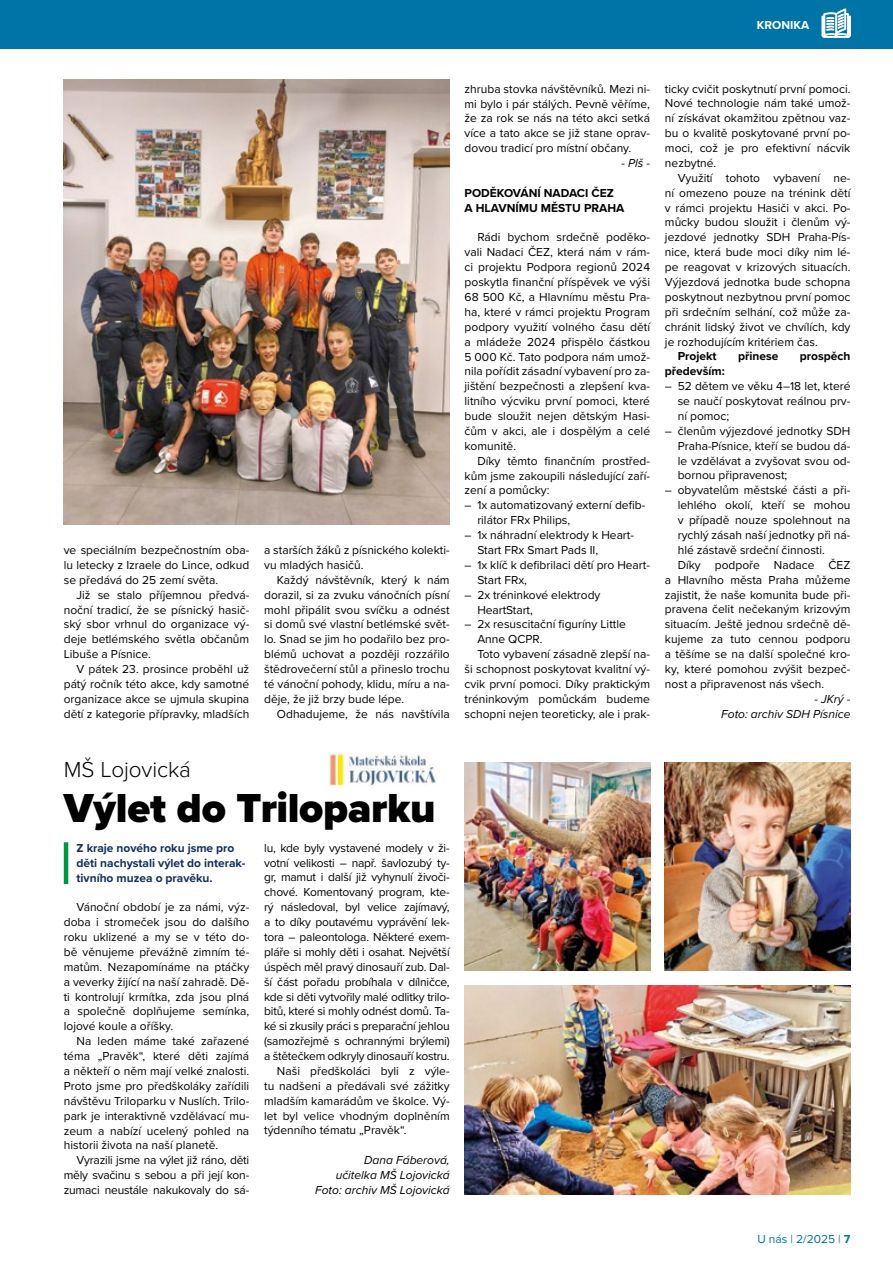
<style>
.page{position:relative;width:893px;height:1263px;background:#fff}
.page>*{position:absolute;margin:0;border:0;box-sizing:border-box;transform-origin:0 0}
.t1{font:900 42px "Proxima Nova";letter-spacing:-.005em;color:#000}
.t2{font:300 22.5px "Proxima Nova";letter-spacing:-.005em;color:#000}
.t3{font:12px/14.9px "Proxima Nova";color:#000;text-align:justify}
.t4{font:italic 12px/14.9px "Proxima Nova";color:#000;text-align:right}
.t5{font:700 12px/14.9px "Proxima Nova";color:#132f5e}
.t6{font:700 12px/14.9px "Proxima Nova";color:#000}
.t7{font:12px "Proxima Nova";color:#0074a6}
.t8{font:700 12px "Proxima Nova";color:#fff}
.s1{font-weight:700}
</style>
<div class="page">
<div style="left:0;top:0;width:893px;height:48px;background:#0074a6"></div>
<svg style="left:822px;top:8px;width:29px;height:30px"></svg>
<hr style="left:64px;top:842px;width:4px;height:42px;background:#009641">
<img style="left:330px;top:754px;width:106px;height:31px">
<img style="left:465px;top:762px;width:185px;height:209px">
<img style="left:465px;top:986px;width:385px;height:208px">
<img style="left:665px;top:762px;width:185px;height:209px">
<img style="left:64px;top:80px;width:386px;height:444px">
<p class="t8" style="left:757px;top:16px;width:54px">KRONIKA</p>
<p class="t3" style="left:64px;top:542px;width:187px">ve speciálním bezpečnostním oba&shy;lu letecky z Izraele do Lince, odkud se předává do 25 zemí světa.</p>
<p class="t3" style="left:64px;top:587px;width:187px;text-indent:13px">Již se stalo příjemnou předvá&shy;noční tradicí, že se písnický hasič&shy;ský sbor vrhnul do organizace vý&shy;deje betlémského světla občanům Libuše a Písnice.</p>
<p class="t3" style="left:64px;top:661px;width:187px;text-indent:13px">V pátek 23. prosince proběhl už pátý ročník této akce, kdy samotné organizace akce se ujmula skupina dětí z kategorie přípravky, mladších</p>
<p class="t3" style="left:264px;top:542px;width:187px">a starších žáků z písnického kolekti&shy;vu mladých hasičů.</p>
<p class="t3" style="left:264px;top:572px;width:187px;text-indent:13px">Každý návštěvník, který k nám dorazil, si za zvuku vánočních písní mohl připálit svou svíčku a odnést si domů své vlastní betlémské svět&shy;lo. Snad se jim ho podařilo bez pro&shy;blémů uchovat a později rozzářilo štědrovečerní stůl a přineslo trochu té vánoční pohody, klidu, míru a na&shy;děje, že již brzy bude lépe.</p>
<p class="t3" style="left:277px;top:706px;width:174px">Odhadujeme, že nás navštívila</p>
<p class="t3" style="left:465px;top:81px;width:187px">zhruba stovka návštěvníků. Mezi ni&shy;mi bylo i pár stálých. Pevně věříme, že za rok se nás na této akci setká více a tato akce se již stane oprav&shy;dovou tradicí pro místní občany.</p>
<p class="t4" style="left:621px;top:155px;width:30px">- Plš -</p>
<p class="t6" style="left:465px;top:185px;width:161px">PODĚKOVÁNÍ NADACI ČEZ<br>A HLAVNÍMU MĚSTU PRAHA</p>
<p class="t3" style="left:465px;top:229px;width:187px;text-indent:13px">Rádi bychom srdečně poděko&shy;vali Nadaci ČEZ, která nám v rám&shy;ci projektu Podpora regionů 2024 poskytla finanční příspěvek ve výši 68 500 Kč, a Hlavnímu městu Pra&shy;ha, které v rámci projektu Program podpory využití volného času dětí a mládeže 2024 přispělo částkou 5 000 Kč. Tato podpora nám umož&shy;nila pořídit zásadní vybavení pro za&shy;jištění bezpečnosti a zlepšení kva&shy;litního výcviku první pomoci, které bude sloužit nejen dětským Hasi&shy;čům v akci, ale i dospělým a celé komunitě.</p>
<p class="t3" style="left:465px;top:453px;width:187px;text-indent:13px">Díky těmto finančním prostřed&shy;kům jsme zakoupili následující zaří&shy;zení a pomůcky:</p>
<p class="t3" style="left:477px;top:497px;width:170px;text-indent:-13px">– 1x automatizovaný externí defib&shy;rilátor FRx Philips,</p>
<p class="t3" style="left:477px;top:527px;width:158px;text-indent:-13px">– 1x náhradní elektrody k Heart-<br>Start FRx Smart Pads II,</p>
<p class="t3" style="left:477px;top:557px;width:174px;text-indent:-13px">– 1x klíč k defibrilaci dětí pro Heart-<br>Start FRx,</p>
<p class="t3" style="left:477px;top:587px;width:125px;text-indent:-13px">– 2x tréninkové elektrody<br>HeartStart,</p>
<p class="t3" style="left:465px;top:616px;width:163px">– 2x resuscitační figuríny Little</p>
<p class="t3" style="left:477px;top:631px;width:67px">Anne QCPR.</p>
<p class="t3" style="left:477px;top:646px;width:174px">Toto vybavení zásadně zlepší na-</p>
<p class="t3" style="left:465px;top:661px;width:187px">ši schopnost poskytovat kvalitní vý-</p>
<p class="t3" style="left:465px;top:676px;width:187px">cvik první pomoci. Díky praktickým</p>
<p class="t3" style="left:465px;top:691px;width:187px">tréninkovým pomůckám budeme</p>
<p class="t3" style="left:465px;top:706px;width:187px">schopni nejen teoreticky, ale i prak-</p>
<p class="t3" style="left:665px;top:81px;width:187px">ticky cvičit poskytnutí první pomoci.<br>Nové technologie nám také umož&shy;ní získávat okamžitou zpětnou vaz&shy;bu o kvalitě poskytované první po&shy;moci, což je pro efektivní nácvik nezbytné.</p>
<p class="t3" style="left:665px;top:170px;width:187px;text-indent:13px">Využití tohoto vybavení ne&shy;ní omezeno pouze na trénink dětí v rámci projektu Hasiči v akci. Po&shy;můcky budou sloužit i členům vý&shy;jezdové jednotky SDH Praha-Pís&shy;nice, která bude moci díky nim lé&shy;pe reagovat v krizových situacích.<br>Výjezdová jednotka bude schopna poskytnout nezbytnou první pomoc při srdečním selhání, což může za&shy;chránit lidský život ve chvílích, kdy je rozhodujícím kritériem čas.</p>
<p class="t6" style="left:678px;top:349px;width:40px">Projekt</p>
<p class="t6" style="left:738px;top:349px;width:42px">přinese</p>
<p class="t6" style="left:800px;top:349px;width:52px">prospěch</p>
<p class="t6" style="left:665px;top:364px;width:61px">především:</p>
<p class="t3" style="left:678px;top:378px;width:174px;text-indent:-13px">– 52 dětem ve věku 4–18 let, které se naučí poskytovat reálnou prv&shy;ní pomoc;</p>
<p class="t3" style="left:678px;top:423px;width:174px;text-indent:-13px">– členům výjezdové jednotky SDH Praha-Písnice, kteří se budou dá&shy;le vzdělávat a zvyšovat svou od&shy;bornou připravenost;</p>
<p class="t3" style="left:665px;top:482px;width:187px">– obyvatelům městské části a při-</p>
<p class="t3" style="left:678px;top:497px;width:174px">lehlého okolí, kteří se mohou</p>
<p class="t3" style="left:678px;top:512px;width:174px">v případě nouze spolehnout na</p>
<p class="t3" style="left:678px;top:527px;width:174px">rychlý zásah naší jednotky při ná-</p>
<p class="t3" style="left:678px;top:542px;width:149px">hlé zástavě srdeční činnosti.</p>
<p class="t3" style="left:678px;top:557px;width:174px">Díky podpoře Nadace ČEZ</p>
<p class="t3" style="left:665px;top:572px;width:187px">a Hlavního města Praha můžeme</p>
<p class="t3" style="left:665px;top:587px;width:187px">zajistit, že naše komunita bude při-</p>
<p class="t3" style="left:665px;top:601px;width:187px">pravena čelit nečekaným krizovým</p>
<p class="t3" style="left:665px;top:616px;width:187px">situacím. Ještě jednou srdečně dě-</p>
<p class="t3" style="left:665px;top:631px;width:187px">kujeme za tuto cennou podporu</p>
<p class="t3" style="left:665px;top:646px;width:187px">a těšíme se na další společné kro-</p>
<p class="t3" style="left:665px;top:661px;width:187px">ky, které pomohou zvýšit bezpeč-</p>
<p class="t3" style="left:665px;top:676px;width:161px">nost a připravenost nás všech.</p>
<p class="t4" style="left:721px;top:691px;width:131px">- JKrý -<br>Foto: archiv SDH Písnice</p>
<h2 class="t2" style="left:64px;top:753px;width:128px">MŠ Lojovická</h2>
<h1 class="t1" style="left:64px;top:777px;width:373px">Výlet do Triloparku</h1>
<p class="t5" style="left:77px;top:840px;width:170px">Z kraje nového roku jsme pro děti nachystali výlet do interak&shy;tivního muzea o pravěku.</p>
<p class="t3" style="left:64px;top:899px;width:187px;text-indent:13px">Vánoční období je za námi, výz&shy;doba i stromeček jsou do dalšího roku uklizené a my se v této do&shy;bě věnujeme převážně zimním té&shy;matům. Nezapomínáme na ptáčky a veverky žijící na naší zahradě. Dě&shy;ti kontrolují krmítka, zda jsou plná a společně doplňujeme semínka, lojové koule a oříšky.</p>
<p class="t3" style="left:64px;top:1033px;width:187px;text-indent:13px">Na leden máme také zařazené téma „Pravěk“, které děti zajímá a někteří o něm mají velké znalosti.<br>Proto jsme pro předškoláky zařídili návštěvu Triloparku v Nuslích. Trilo&shy;park je interaktivně vzdělávací mu&shy;zeum a nabízí ucelený pohled na historii života na naší planetě.</p>
<p class="t3" style="left:64px;top:1152px;width:187px;text-indent:13px">Vyrazili jsme na výlet již ráno, děti měly svačinu s sebou a při její kon&shy;zumaci neustále nakukovaly do sá-</p>
<p class="t3" style="left:264px;top:840px;width:187px">lu, kde byly vystavené modely v ži-</p>
<p class="t3" style="left:264px;top:855px;width:187px">votní velikosti – např. šavlozubý ty-</p>
<p class="t3" style="left:264px;top:869px;width:187px">gr, mamut i další již vyhynulí živoči-</p>
<p class="t3" style="left:264px;top:884px;width:187px">chové. Komentovaný program, kte-</p>
<p class="t3" style="left:264px;top:899px;width:187px">rý následoval, byl velice zajímavý,</p>
<p class="t3" style="left:264px;top:914px;width:187px">a to díky poutavému vyprávění lek-</p>
<p class="t3" style="left:264px;top:929px;width:187px">tora – paleontologa. Některé exem-</p>
<p class="t3" style="left:264px;top:944px;width:187px">pláře si mohly děti i osahat. Největší</p>
<p class="t3" style="left:264px;top:959px;width:187px">úspěch měl pravý dinosauří zub. Dal-</p>
<p class="t3" style="left:264px;top:974px;width:187px">ší část pořadu probíhala v dílničce,</p>
<p class="t3" style="left:264px;top:988px;width:187px">kde si děti vytvořily malé odlitky trilo-</p>
<p class="t3" style="left:264px;top:1003px;width:187px">bitů, které si mohly odnést domů. Ta-</p>
<p class="t3" style="left:264px;top:1018px;width:187px">ké si zkusily práci s preparační jehlou</p>
<p class="t3" style="left:264px;top:1033px;width:187px">(samozřejmě s ochrannými brýlemi)</p>
<p class="t3" style="left:264px;top:1048px;width:187px">a štětečkem odkryly dinosauří kostru.</p>
<p class="t3" style="left:277px;top:1063px;width:174px">Naši předškoláci byli z výle-</p>
<p class="t3" style="left:264px;top:1078px;width:187px">tu nadšeni a předávali své zážitky</p>
<p class="t3" style="left:264px;top:1093px;width:187px">mladším kamarádům ve školce. Vý-</p>
<p class="t3" style="left:264px;top:1107px;width:187px">let byl velice vhodným doplněním</p>
<p class="t3" style="left:264px;top:1122px;width:144px">týdenního tématu „Pravěk“.</p>
<p class="t4" style="left:315px;top:1152px;width:136px">Dana Fáberová,<br>učitelka MŠ Lojovická<br>Foto: archiv MŠ Lojovická</p>
<p class="t7" style="left:757px;top:1230px;width:95px">U nás | 2/2025 | <span class="s1">7</span></p>
</div>
